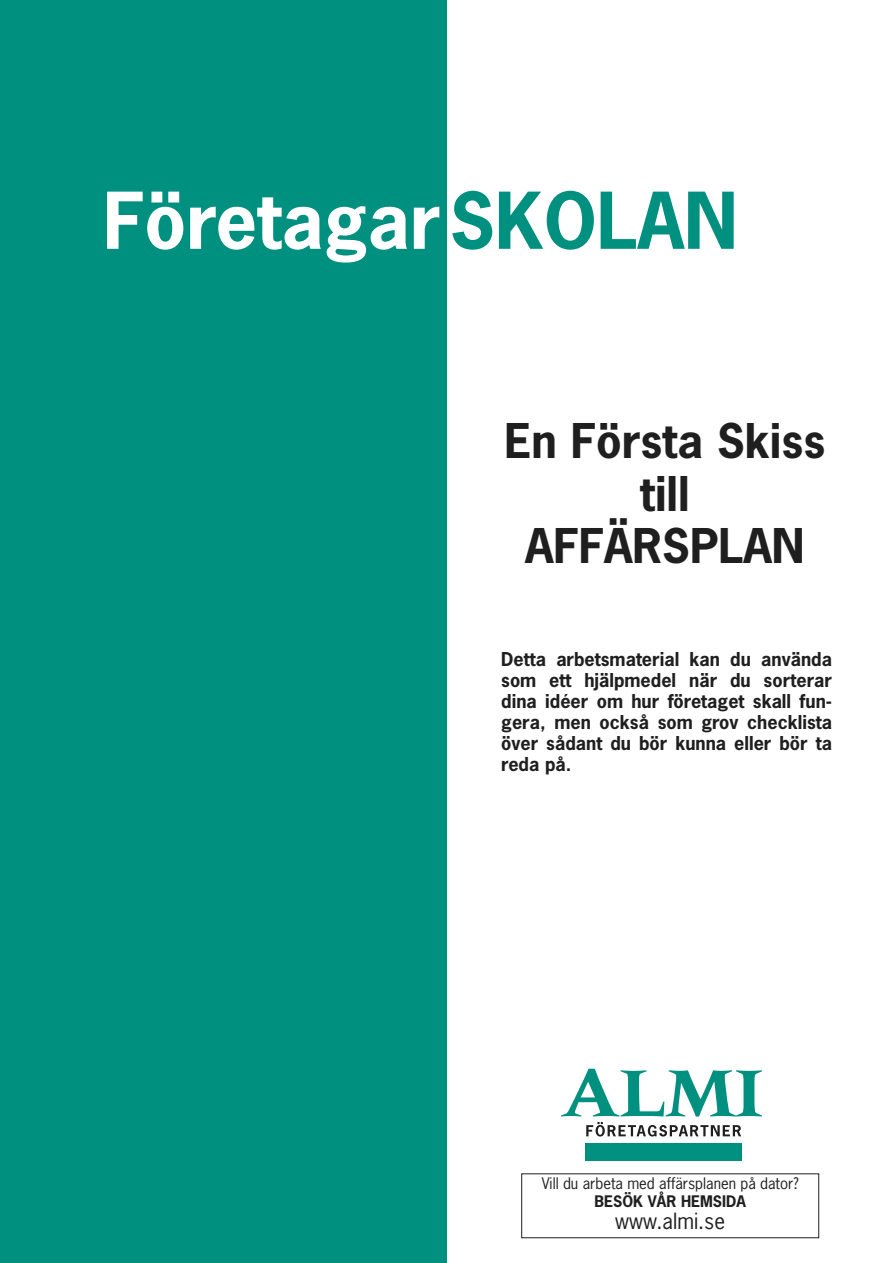
<style>
.page{position:relative;width:894px;height:1263px;background:#fff}
.page>*{position:absolute;margin:0;border:0;box-sizing:border-box;transform-origin:0 0}
.t1{font:700 73.5px "News Gothic";color:#fff}
.t2{font:700 45px/52.5px "News Gothic";color:#201f20;text-align:center}
.t3{font:21px "News Gothic";color:#201f20}
.t4{font:700 18px/21px "News Gothic";color:#201f20;text-align:justify}
.t5{font:15px "News Gothic";color:#201f20}
.t6{font:700 15px "News Gothic";color:#201f20}
.s1{color:#009080}
</style>
<div class="page">
<div style="left:521px;top:1174px;width:298px;height:64px;border:1px solid #201f20"></div>
<div style="left:0;top:0;width:447px;height:1263px;background:#009080"></div>
<svg style="left:561px;top:1069px;width:201px;height:68px"></svg>
<div style="left:585px;top:1144px;width:156px;height:17px;background:#009080"></div>
<h1 class="t1" style="left:103px;top:192px;width:636px">Företagar<span class="s1">SKOLAN</span></h1>
<h2 class="t2" style="left:504px;top:419px;width:322px">En Första Skiss till<br>AFFÄRSPLAN</h2>
<p class="t4" style="left:501px;top:650px;width:332px">Detta arbetsmaterial kan du använda som ett hjälpmedel när du sorterar dina idéer om hur företaget skall fun&shy;gera, men också som grov checklista över sådant du bör kunna eller bör ta reda på.</p>
<p class="t5" style="left:542px;top:1177px;width:258px">Vill du arbeta med affärsplanen på dator?</p>
<p class="t6" style="left:595px;top:1195px;width:153px">BESÖK VÅR HEMSIDA</p>
<p class="t3" style="left:615px;top:1213px;width:111px">www.almi.se</p>
</div>
